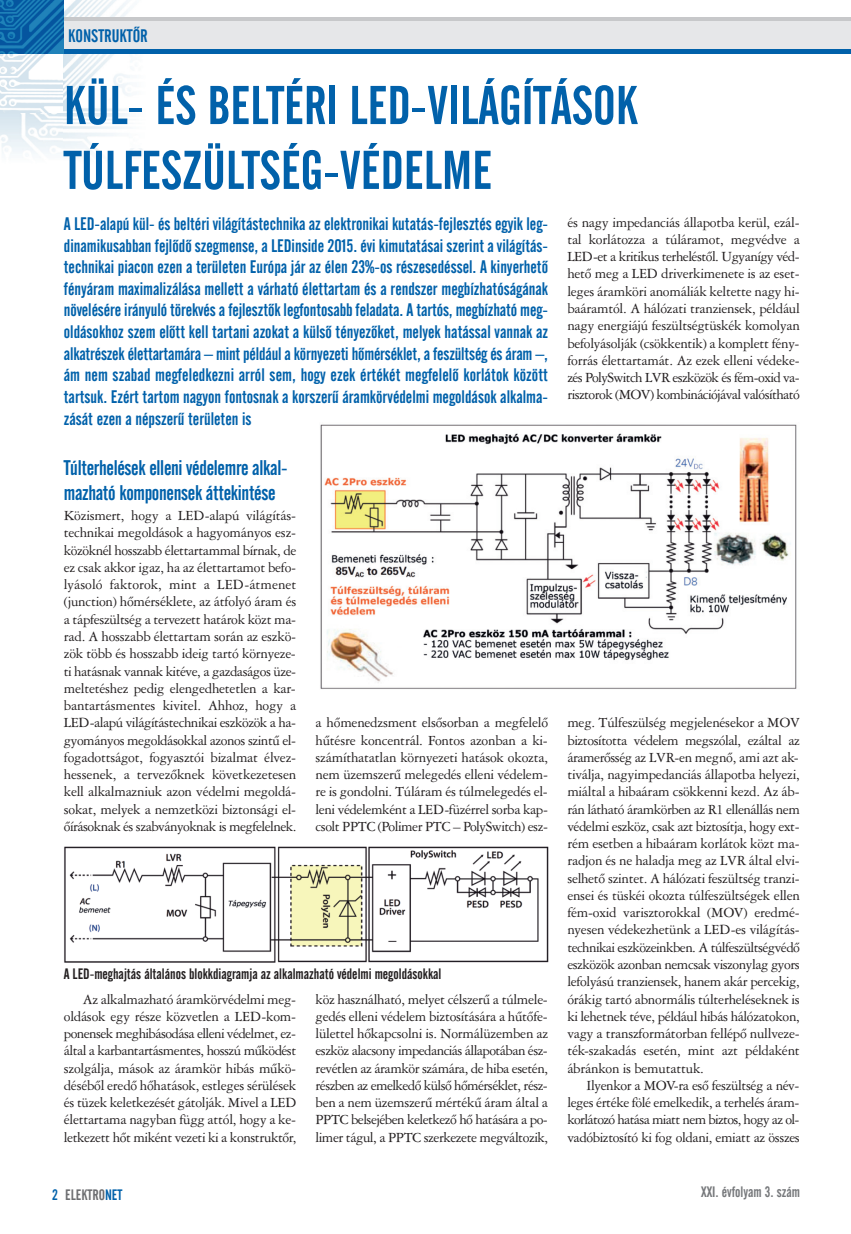
<style>
.page{position:relative;width:851px;height:1234px;background:#fff}
.page>*{position:absolute;margin:0;border:0;box-sizing:border-box;transform-origin:0 0}
.t1{font:54px/64.8px "Alternate Gothic 2 HU Normal";color:#0161aa}
.t2{font:21px/25.2px "Alternate Gothic 2 HU Normal";letter-spacing:-.015em;color:#0161aa}
.t3{font:18px/21.6px "Alternate Gothic 2 HU Normal";color:#0161aa;text-align:justify}
.t4{font:15px/17.2px "Ameri Garamond HU Normal";letter-spacing:-.03em;color:#231f20;text-align:justify}
.t5{font:15px "Alternate Gothic 2 HU Normal";color:#231f20}
.t6{font:15px "Alternate Gothic 2 HU Normal";color:#76787b}
.t7{font:15px "Alternate Gothic 2 HU Normal";color:#6c6d70}
.s1{color:#0161aa}
</style>
<div class="page">
<img style="left:0;top:53px;width:64px;height:61px">
<img style="left:0;top:114px;width:64px;height:40px">
<img style="left:64px;top:0;width:83px;height:153px">
<hr style="left:64px;top:17px;width:786px;height:4px;background:#c7c8ca">
<hr style="left:0;top:49px;width:850px;height:4px;background:#0161aa">
<div style="left:0;top:21px;width:850px;height:28px;background:#e6e7e9"></div>
<img style="left:0;top:0;width:64px;height:53px">
<img style="left:64px;top:846px;width:484px;height:117px">
<img style="left:320px;top:424px;width:477px;height:265px">
<p class="t3" style="left:68px;top:26px;width:81px">KONSTRUKTÔR</p>
<h1 class="t1" style="left:64px;top:77px;width:575px">KÜL- ÉS BELTÉRI LED-VILÁGÍTÁSOK<br>TÚLFESZÜLTSÉG-VÉDELME</h1>
<p class="t4" style="left:567px;top:214px;width:234px">és nagy impedanciás állapotba kerül, ezál&shy;tal korlátozza a túláramot, megvédve a LED-et a kritikus terheléstôl. Ugyanígy véd&shy;hetô meg a LED driverkimenete is az eset&shy;leges áramköri anomáliák keltette nagy hi&shy;baáramtól. A hálózati tranziensek, például nagy energiájú feszültségtüskék komolyan befolyásolják (csökkentik) a komplett fény&shy;forrás élettartamát. Az ezek elleni védeke&shy;zés PolySwitch LVR eszközök és fém-oxid va&shy;risztorok (MOV) kombinációjával valósítható</p>
<p class="t3" style="left:64px;top:214px;width:486px">A LED-alapú kül- és beltéri világítástechnika az elektronikai kutatás-fejlesztés egyik leg&shy;dinamikusabban fejlôdô szegmense, a LEDinside 2015. évi kimutatásai szerint a világítás&shy;technikai piacon ezen a területen Európa jár az élen 23%-os részesedéssel. A kinyerhetô fényáram maximalizálása mellett a várható élettartam és a rendszer megbízhatóságának növelésére irányuló törekvés a fejlesztôk legfontosabb feladata. A tartós, megbízható meg&shy;oldásokhoz szem elôtt kell tartani azokat a külsô tényezôket, melyek hatással vannak az alkatrészek élettartamára — mint például a környezeti hômérséklet, a feszültség és áram —, ám nem szabad megfeledkezni arról sem, hogy ezek értékét megfelelô korlátok között tartsuk. Ezért tartom nagyon fontosnak a korszerû áramkörvédelmi megoldások alkalma&shy;zását ezen a népszerû területen is</p>
<h2 class="t2" style="left:64px;top:456px;width:225px">Túlterhelések elleni védelemre alkal&shy;mazható komponensek áttekintése</h2>
<p class="t4" style="left:64px;top:508px;width:234px">Közismert, hogy a LED-alapú világítás&shy;technikai megoldások a hagyományos esz&shy;közöknél hosszabb élettartammal bírnak, de ez csak akkor igaz, ha az élettartamot befo&shy;lyásoló faktorok, mint a LED-átmenet (junction) hômérséklete, az átfolyó áram és a tápfeszültség a tervezett határok közt ma&shy;rad. A hosszabb élettartam során az eszkö&shy;zök több és hosszabb ideig tartó környeze&shy;ti hatásnak vannak kitéve, a gazdaságos üze&shy;meltetéshez pedig elengedhetetlen a kar&shy;bantartásmentes kivitel. Ahhoz, hogy a LED-alapú világítástechnikai eszközök a ha&shy;gyományos megoldásokkal azonos szintû el&shy;fogadottságot, fogyasztói bizalmat élvez&shy;hessenek, a tervezôknek következetesen kell alkalmazniuk azon védelmi megoldá&shy;sokat, melyek a nemzetközi biztonsági el&shy;ôírásoknak és szabványoknak is megfelelnek.</p>
<p class="t4" style="left:315px;top:715px;width:234px">a hômenedzsment elsôsorban a megfelelô hûtésre koncentrál. Fontos azonban a ki&shy;számíthatatlan környezeti hatások okozta, nem üzemszerû melegedés elleni védelem&shy;re is gondolni. Túláram és túlmelegedés el&shy;leni védelemként a LED-füzérrel sorba kap&shy;csolt PPTC (Polimer PTC – PolySwitch) esz-</p>
<p class="t5" style="left:64px;top:968px;width:379px">A LED-meghajtás általános blokkdiagramja az alkalmazható védelmi megoldásokkal</p>
<p class="t4" style="left:64px;top:991px;width:234px;text-indent:19px">Az alkalmazható áramkörvédelmi meg&shy;oldások egy része közvetlen a LED-kom&shy;ponensek meghibásodása elleni védelmet, ez&shy;által a karbantartásmentes, hosszú mûködést szolgálja, mások az áramkör hibás mûkö&shy;désébôl eredô hôhatások, estleges sérülések és tüzek keletkezését gátolják. Mivel a LED élettartama nagyban függ attól, hogy a ke&shy;letkezett hôt miként vezeti ki a konstruktôr,</p>
<p class="t7" style="left:52px;top:1188px;width:72px"><span class="s1">2</span> ELEKTRO<span class="s1">NET</span></p>
<p class="t4" style="left:315px;top:991px;width:234px">köz használható, melyet célszerû a túlmele&shy;gedés elleni védelem biztosítására a hûtôfe&shy;lülettel hôkapcsolni is. Normálüzemben az eszköz alacsony impedanciás állapotában ész&shy;revétlen az áramkör számára, de hiba esetén, részben az emelkedô külsô hômérséklet, rész&shy;ben a nem üzemszerû mértékû áram által a PPTC belsejében keletkezô hô hatására a po&shy;limer tágul, a PPTC szerkezete megváltozik,</p>
<p class="t4" style="left:567px;top:715px;width:234px">meg. Túlfeszülség megjelenésekor a MOV biztosította védelem megszólal, ezáltal az áram erôsség az LVR-en megnô, ami azt ak&shy;tiválja, nagyimpedanciás állapotba helyezi, miáltal a hibaáram csökkenni kezd. Az áb&shy;rán látható áramkörben az R1 ellenállás nem védelmi eszköz, csak azt biztosítja, hogy ext&shy;rém esetben a hibaáram korlátok közt ma&shy;radjon és ne haladja meg az LVR által elvi&shy;selhetô szintet. A hálózati feszültség tranzi&shy;ensei és tüskéi okozta túlfeszültségek ellen fém-oxid varisztorokkal (MOV) eredmé&shy;nyesen védekezhetünk a LED-es világítás&shy;technikai eszközeinkben. A túlfeszültségvédô eszközök azonban nemcsak viszonylag gyors lefolyású tranziensek, hanem akár percekig, órákig tartó abnormális túlterheléseknek is ki lehetnek téve, például hibás hálózatokon, vagy a transzformátorban fellépô nullveze&shy;ték-szakadás esetén, mint azt példaként ábránkon is bemutattuk.</p>
<p class="t4" style="left:567px;top:1077px;width:234px;text-indent:19px">Ilyenkor a MOV-ra esô feszültség a név&shy;leges értéke fölé emelkedik, a terhelés áram&shy;korlátozó hatása miatt nem biztos, hogy az ol&shy;vadóbiztosító ki fog oldani, emiatt az összes</p>
<p class="t6" style="left:701px;top:1186px;width:100px">XXI. évfolyam 3. szám</p>
</div>
